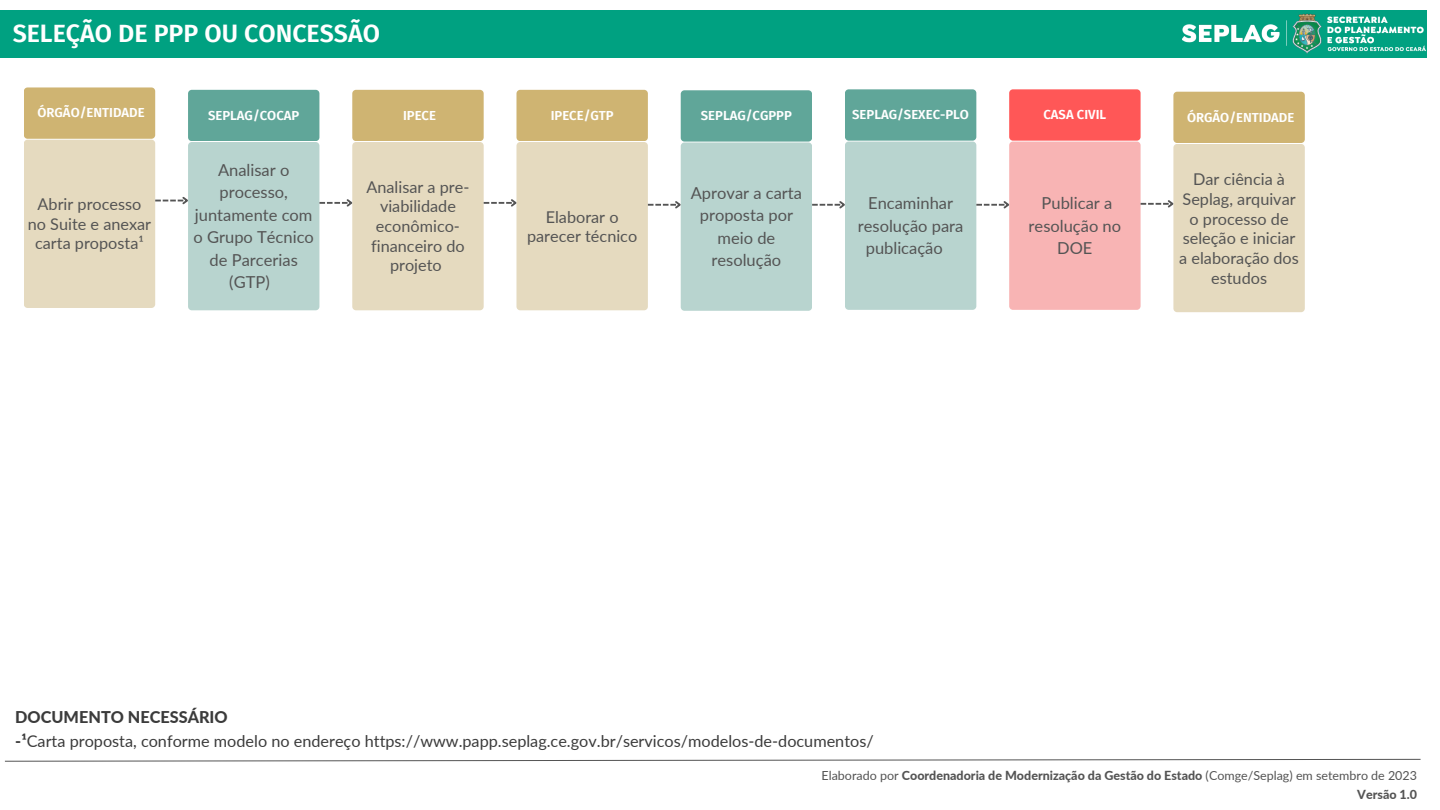
<style>
.page{position:relative;width:1440px;height:810px;background:#fff}
.page>*{position:absolute;margin:0;border:0;box-sizing:border-box;transform-origin:0 0}
.t1{font:600 25px "Fira Sans";color:#fff}
.t2{font:16.5px/22.5px "Lato";color:#545454;text-align:center}
.t3{font:16.25px/19.8px "Lato";color:#545454;text-align:center}
.t4{font:16.25px "Lato";color:#3b3b3b}
.t5{font:800 16.25px "Lato";color:#3b3b3b}
.t6{font:600 13.12px "Fira Sans";color:#fff}
.t7{font:800 12.5px "Lato";color:#545454}
.s1{font-weight:800}
.s2{font-weight:400}
</style>
<div class="page">
<svg style="left:5px;top:758px;width:1416px;height:4px"></svg>
<div style="left:0;top:11px;width:1427px;height:47px;background:#00a181"></div>
<img style="left:1183px;top:14px;width:243px;height:40px">
<div style="left:1009px;top:89px;width:132px;height:52px;background:#ff5757;border-radius:4px"></div>
<div style="left:1009px;top:142px;width:132px;height:168px;background:#f8b4b4;border-radius:4px"></div>
<div style="left:188px;top:90px;width:131px;height:51px;background:#60a699;border-radius:4px"></div>
<div style="left:188px;top:142px;width:131px;height:168px;background:#b8d4cf;border-radius:4px"></div>
<div style="left:845px;top:89px;width:131px;height:52px;background:#60a699;border-radius:4px"></div>
<div style="left:845px;top:142px;width:131px;height:168px;background:#b8d4cf;border-radius:4px"></div>
<div style="left:24px;top:87px;width:131px;height:52px;background:#cfb472;border-radius:4px"></div>
<div style="left:24px;top:140px;width:131px;height:168px;background:#e5dabf;border-radius:4px"></div>
<svg style="left:155px;top:195px;width:33px;height:11px"></svg>
<div style="left:681px;top:90px;width:131px;height:52px;background:#60a699;border-radius:4px"></div>
<div style="left:681px;top:142px;width:131px;height:169px;background:#b8d4cf;border-radius:4px"></div>
<div style="left:1173px;top:92px;width:132px;height:51px;background:#cfb472;border-radius:4px"></div>
<div style="left:1173px;top:144px;width:132px;height:168px;background:#e5dabf;border-radius:4px"></div>
<div style="left:352px;top:90px;width:132px;height:51px;background:#cfb472;border-radius:4px"></div>
<div style="left:352px;top:142px;width:132px;height:168px;background:#e5dabf;border-radius:4px"></div>
<div style="left:516px;top:90px;width:132px;height:51px;background:#cfb472;border-radius:4px"></div>
<div style="left:516px;top:142px;width:132px;height:168px;background:#e5dabf;border-radius:4px"></div>
<svg style="left:319px;top:197px;width:34px;height:11px"></svg>
<svg style="left:484px;top:197px;width:33px;height:11px"></svg>
<svg style="left:648px;top:199px;width:33px;height:11px"></svg>
<svg style="left:1141px;top:198px;width:33px;height:11px"></svg>
<svg style="left:976px;top:199px;width:34px;height:11px"></svg>
<svg style="left:812px;top:201px;width:33px;height:8px"></svg>
<p class="t1" style="left:13px;top:18px;width:369px">SELEÇÃO DE PPP OU CONCESSÃO</p>
<p class="t6" style="left:37px;top:105px;width:109px">ÓRGÃO/ENTIDADE</p>
<p class="t6" style="left:208px;top:108px;width:93px">SEPLAG/COCAP</p>
<p class="t6" style="left:403px;top:108px;width:34px">IPECE</p>
<p class="t3" style="left:28px;top:194px;width:125px">Abrir processo no Suite e anexar carta proposta¹</p>
<p class="t2" style="left:194px;top:158px;width:122px">Analisar o processo, juntamente com o Grupo Técnico de Parcerias (GTP)</p>
<p class="t3" style="left:367px;top:176px;width:104px">Analisar a pre&shy;viabilidade econômico&shy;financeiro do projeto</p>
<p class="t6" style="left:551px;top:108px;width:65px">IPECE/GTP</p>
<p class="t3" style="left:527px;top:206px;width:112px">Elaborar o parecer técnico</p>
<p class="t6" style="left:701px;top:108px;width:93px">SEPLAG/CGPPP</p>
<p class="t2" style="left:691px;top:181px;width:113px">Aprovar a carta proposta por meio de resolução</p>
<p class="t6" style="left:852px;top:107px;width:118px">SEPLAG/SEXEC-PLO</p>
<p class="t2" style="left:868px;top:191px;width:86px">Encaminhar</p>
<p class="t2" style="left:858px;top:214px;width:107px">resolução para</p>
<p class="t2" style="left:866px;top:236px;width:79px">publicação</p>
<p class="t6" style="left:1043px;top:107px;width:64px">CASA CIVIL</p>
<p class="t2" style="left:1029px;top:191px;width:94px">Publicar a resolução no<br>DOE</p>
<p class="t6" style="left:1187px;top:109px;width:109px">ÓRGÃO/ENTIDADE</p>
<p class="t3" style="left:1179px;top:169px;width:121px">Dar ciência à<br>Seplag, arquivar o processo de seleção e iniciar a elaboração dos estudos</p>
<p class="t5" style="left:15px;top:707px;width:214px">DOCUMENTO NECESSÁRIO</p>
<p class="t4" style="left:15px;top:731px;width:860px"><span class="s1">-¹</span>Carta proposta, conforme modelo no endereço https://www.papp.seplag.ce.gov.br/servicos/modelos-de-documentos/</p>
<p class="t7" style="left:822px;top:767px;width:597px"><span class="s2">Elaborado por</span> Coordenadoria de Modernização da Gestão do Estado <span class="s2">(Comge/Seplag) em setembro de 2023</span></p>
<p class="t7" style="left:1357px;top:787px;width:61px">Versão 1.0</p>
</div>
